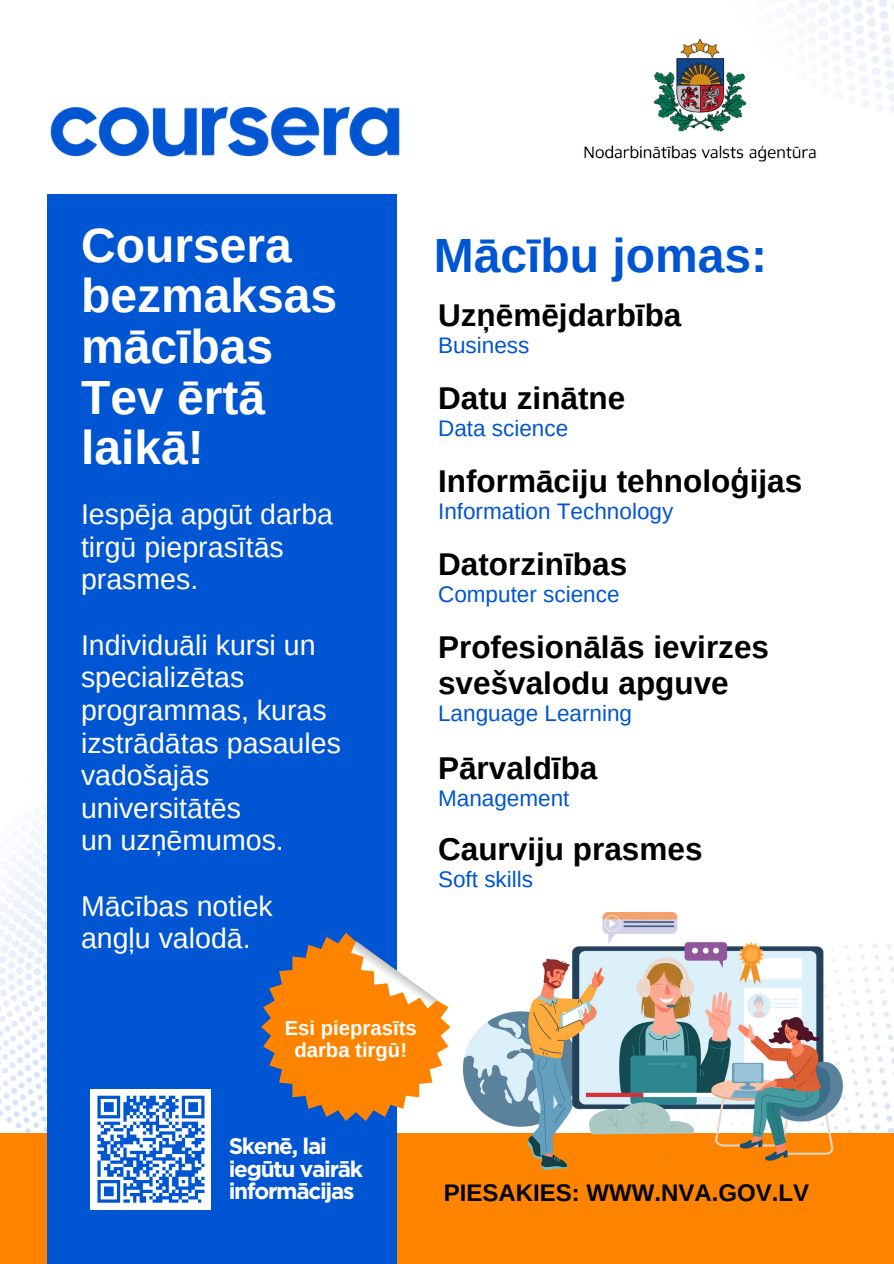
<style>
.page{position:relative;width:894px;height:1264px;background:#fff}
.page>*{position:absolute;margin:0;border:0;box-sizing:border-box;transform-origin:0 0}
.t1{font:700 48px/50.7px "Arimo";color:#fff}
.t2{font:700 48px "Arimo";color:#0055d2}
.t3{font:700 31.5px/36px "Arimo";color:#000}
.t4{font:28.5px/32.7px "Arimo";color:#fff}
.t5{font:700 24px "Arimo";color:#000}
.t6{font:22.5px "Arimo";color:#0055d2}
.t7{font:700 22.5px/22.5px "Gotham";letter-spacing:-.055em;color:#fff}
.t8{font:700 20.25px/21.3px "Arimo";color:#fff;text-align:center}
</style>
<div class="page">
<svg style="left:790px;top:0;width:103px;height:113px"></svg>
<svg style="left:450px;top:943px;width:443px;height:190px"></svg>
<img style="left:50px;top:106px;width:350px;height:51px">
<img style="left:584px;top:25px;width:243px;height:137px">
<svg style="left:0;top:562px;width:397px;height:571px"></svg>
<div style="left:0;top:1133px;width:893px;height:130px;background:#fe8400"></div>
<div style="left:47px;top:194px;width:349px;height:1069px;background:#0055d2"></div>
<div style="left:91px;top:1089px;width:120px;height:120px;background:#fff"></div>
<svg style="left:97px;top:1095px;width:108px;height:108px"></svg>
<img style="left:463px;top:912px;width:379px;height:257px">
<svg style="left:261px;top:932px;width:189px;height:188px"></svg>
<h1 class="t1" style="left:81px;top:219px;width:258px">Coursera bezmaksas mācības<br>Tev ērtā laikā!</h1>
<p class="t4" style="left:81px;top:498px;width:253px">Iespēja apgūt darba tirgū pieprasītās prasmes.</p>
<p class="t4" style="left:81px;top:628px;width:261px">Individuāli kursi un specializētas programmas, kuras izstrādātas pasaules vadošajās universitātēs<br>un uzņēmumos.</p>
<h2 class="t4" style="left:81px;top:889px;width:193px">Mācības notiek angļu valodā.</h2>
<p class="t2" style="left:433px;top:228px;width:335px">Mācību jomas:</p>
<h2 class="t3" style="left:438px;top:297px;width:245px">Uzņēmējdarbība</h2>
<p class="t6" style="left:438px;top:333px;width:93px">Business</p>
<p class="t3" style="left:438px;top:380px;width:189px">Datu zinātne</p>
<p class="t6" style="left:438px;top:415px;width:132px">Data science</p>
<p class="t3" style="left:438px;top:463px;width:365px">Informāciju tehnoloģijas</p>
<p class="t6" style="left:438px;top:498px;width:236px">Information Technology</p>
<h4 class="t3" style="left:438px;top:545px;width:190px">Datorzinības</h4>
<h1 class="t6" style="left:438px;top:581px;width:183px">Computer science</h1>
<h2 class="t3" style="left:438px;top:628px;width:332px">Profesionālās ievirzes svešvalodu apguve</h2>
<p class="t6" style="left:438px;top:700px;width:195px">Language Learning</p>
<p class="t3" style="left:438px;top:750px;width:161px">Pārvaldība</p>
<p class="t6" style="left:438px;top:785px;width:133px">Management</p>
<h5 class="t3" style="left:438px;top:831px;width:266px">Caurviju prasmes</h5>
<p class="t6" style="left:438px;top:867px;width:96px">Soft skills</p>
<h2 class="t8" style="left:285px;top:1017px;width:133px">Esi pieprasīts darba tirgū!</h2>
<h2 class="t7" style="left:229px;top:1135px;width:136px">Skenē, lai iegūtu vairāk informācijas</h2>
<h2 class="t5" style="left:443px;top:1179px;width:367px">PIESAKIES: WWW.NVA.GOV.LV</h2>
</div>
